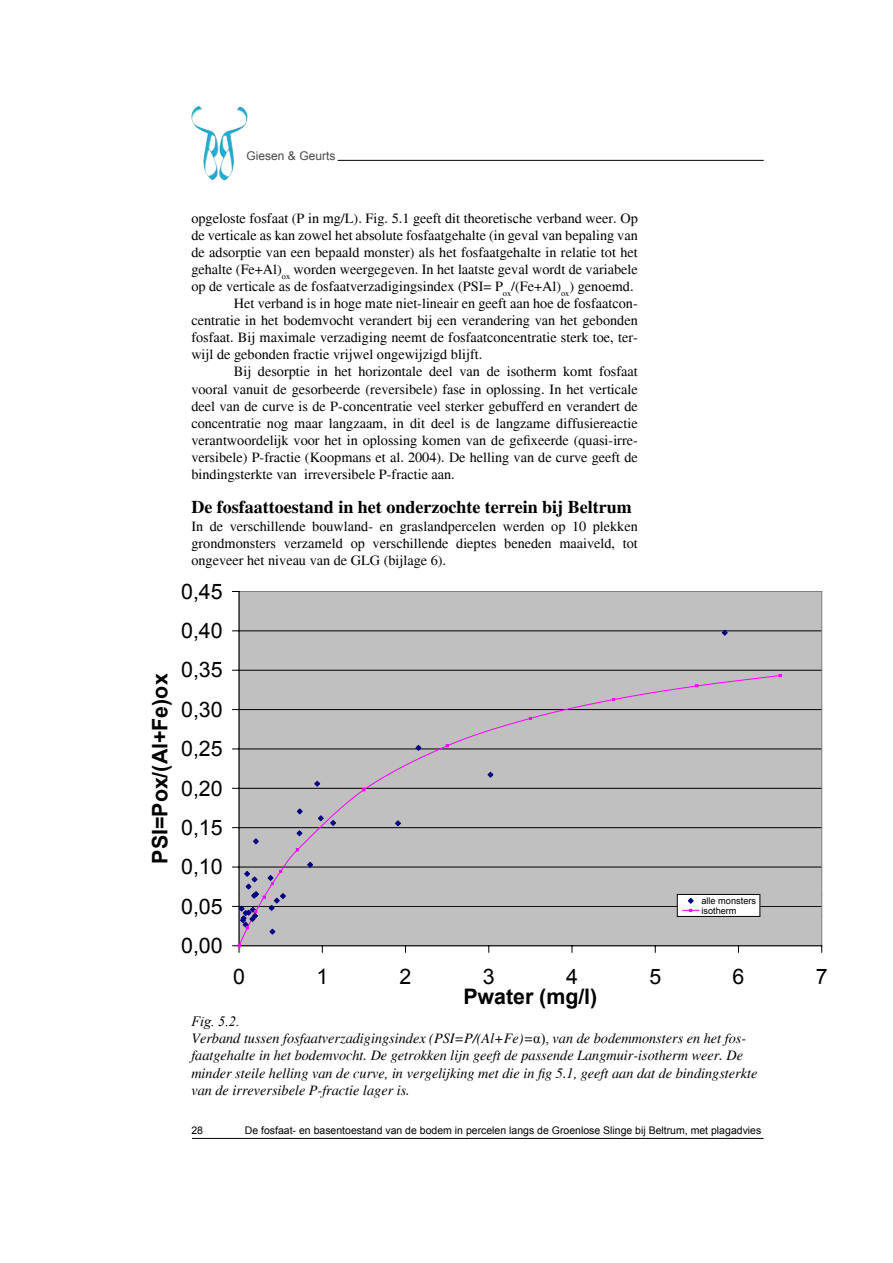
<style>
.page{position:relative;width:893px;height:1263px;background:#fff}
.page>*{position:absolute;margin:0;border:0;box-sizing:border-box;transform-origin:0 0}
.t1{font:21.45px "Arial";color:#000}
.t2{font:700 21.45px "Arial";color:#000}
.t3{font:700 18px "Times";color:#000}
.t4{font:14.25px/17.1px "Times";color:#000;text-align:justify}
.t5{font:italic 14.25px/17.1px "Times";color:#000}
.t6{font:italic 14.25px "Times New Roman";color:#000}
.t7{font:12px "Arial";color:#49494b}
.t8{font:10.5px "Arial";color:#000}
.t9{font:9.15px/9.9px "Arial";color:#000}
.s1{font-family:"Times New Roman";font-style:normal}
</style>
<div class="page">
<hr style="left:192px;top:1138px;width:572px;height:1px;background:#000">
<hr style="left:338px;top:160px;width:426px;height:1px;background:#000">
<img style="left:191px;top:106px;width:57px;height:75px">
<div style="left:240px;top:591px;width:582px;height:270px;background:#c0c0c0"></div>
<hr style="left:239px;top:591px;width:1px;height:355px;background:#000">
<div style="left:238px;top:674px;width:543px;height:187px;background:#c0c0c0"></div>
<svg style="left:721px;top:629px;width:8px;height:7px"></svg>
<svg style="left:296px;top:807px;width:8px;height:8px"></svg>
<svg style="left:252px;top:837px;width:8px;height:8px"></svg>
<svg style="left:487px;top:771px;width:7px;height:7px"></svg>
<svg style="left:296px;top:829px;width:7px;height:8px"></svg>
<svg style="left:313px;top:780px;width:8px;height:7px"></svg>
<svg style="left:394px;top:819px;width:8px;height:8px"></svg>
<svg style="left:415px;top:744px;width:7px;height:8px"></svg>
<svg style="left:317px;top:814px;width:20px;height:13px"></svg>
<svg style="left:232px;top:861px;width:590px;height:91px;background:#bdbcbe"></svg>
<p class="t7" style="left:247px;top:148px;width:90px">Giesen &amp; Geurts</p>
<h1 class="t2" style="left:145px;top:864px;width:192px;rotate:-90deg">PSI=Pox/(Al+Fe)ox</h1>
<p class="t4" style="left:191px;top:209px;width:448px">opgeloste fosfaat (P in mg/L). Fig. 5.1 geeft dit theoretische verband weer. Op</p>
<p class="t4" style="left:191px;top:226px;width:448px">de verticale as kan zowel het absolute fosfaatgehalte (in geval van bepaling van</p>
<p class="t4" style="left:191px;top:244px;width:448px">de adsorptie van een bepaald monster) als het fosfaatgehalte in relatie tot het</p>
<p class="t4" style="left:191px;top:261px;width:448px">gehalte (Fe+Al)<sub>ox</sub> worden weergegeven. In het laatste geval wordt de variabele</p>
<p class="t4" style="left:191px;top:278px;width:444px">op de verticale as de fosfaatverzadigingsindex (PSI= P<sub>ox</sub>/(Fe+Al)<sub>ox</sub>) genoemd.</p>
<p class="t4" style="left:234px;top:295px;width:405px">Het verband is in hoge mate niet-lineair en geeft aan hoe de fosfaatcon-</p>
<p class="t4" style="left:191px;top:312px;width:448px">centratie in het bodemvocht verandert bij een verandering van het gebonden</p>
<p class="t4" style="left:191px;top:329px;width:448px">fosfaat. Bij maximale verzadiging neemt de fosfaatconcentratie sterk toe, ter-</p>
<p class="t4" style="left:191px;top:346px;width:292px">wijl de gebonden fractie vrijwel ongewijzigd blijft.</p>
<p class="t4" style="left:234px;top:363px;width:405px">Bij desorptie in het horizontale deel van de isotherm komt fosfaat</p>
<p class="t4" style="left:191px;top:380px;width:448px">vooral vanuit de gesorbeerde (reversibele) fase in oplossing. In het verticale</p>
<p class="t4" style="left:191px;top:397px;width:448px">deel van de curve is de P-concentratie veel sterker gebufferd en verandert de</p>
<p class="t4" style="left:191px;top:415px;width:448px">concentratie nog maar langzaam, in dit deel is de langzame diffusiereactie</p>
<p class="t4" style="left:191px;top:432px;width:448px">verantwoordelijk voor het in oplossing komen van de gefixeerde (quasi-irre-</p>
<p class="t4" style="left:191px;top:449px;width:448px">versibele) P-fractie (Koopmans et al. 2004). De helling van de curve geeft de</p>
<p class="t4" style="left:191px;top:466px;width:265px">bindingsterkte van irreversibele P-fractie aan.</p>
<p class="t3" style="left:191px;top:497px;width:442px">De fosfaattoestand in het onderzochte terrein bij Beltrum</p>
<p class="t4" style="left:191px;top:517px;width:448px">In de verschillende bouwland- en graslandpercelen werden op 10 plekken grondmonsters verzameld op verschillende dieptes beneden maaiveld, tot ongeveer het niveau van de GLG (bijlage 6).</p>
<h1 class="t1" style="left:181px;top:576px;width:43px">0,45</h1>
<h1 class="t1" style="left:181px;top:616px;width:43px">0,40</h1>
<h1 class="t1" style="left:181px;top:655px;width:43px">0,35</h1>
<h1 class="t1" style="left:181px;top:695px;width:43px">0,30</h1>
<h1 class="t1" style="left:181px;top:734px;width:43px">0,25</h1>
<h1 class="t1" style="left:181px;top:773px;width:43px">0,20</h1>
<h1 class="t1" style="left:181px;top:813px;width:43px">0,15</h1>
<h1 class="t1" style="left:181px;top:852px;width:43px">0,10</h1>
<h1 class="t1" style="left:181px;top:891px;width:43px">0,05</h1>
<h1 class="t1" style="left:181px;top:931px;width:43px">0,00</h1>
<p class="t9" style="left:701px;top:895px;width:56px">alle monsters isotherm</p>
<h1 class="t1" style="left:233px;top:961px;width:13px">0</h1>
<h1 class="t1" style="left:316px;top:961px;width:13px">1</h1>
<h1 class="t1" style="left:400px;top:961px;width:13px">2</h1>
<h1 class="t1" style="left:483px;top:961px;width:13px">3</h1>
<h1 class="t1" style="left:566px;top:961px;width:13px">4</h1>
<h1 class="t1" style="left:649px;top:961px;width:13px">5</h1>
<h1 class="t1" style="left:733px;top:961px;width:13px">6</h1>
<h1 class="t1" style="left:816px;top:961px;width:13px">7</h1>
<h1 class="t2" style="left:463px;top:982px;width:135px">Pwater (mg/l)</h1>
<p class="t6" style="left:191px;top:1012px;width:50px">Fig. 5.2.</p>
<p class="t5" style="left:191px;top:1030px;width:567px">Verband tussen fosfaatverzadigingsindex (PSI=P/(Al+Fe)=<span class="s1">α),</span> van de bodemmonsters en het fos&shy;faatgehalte in het bodemvocht. De getrokken lijn geeft de passende Langmuir-isotherm weer. De minder steile helling van de curve, in vergelijking met die in fig 5.1, geeft aan dat de bindingsterkte van de irreversibele P-fractie lager is.</p>
<p class="t8" style="left:191px;top:1123px;width:13px">28</p>
<p class="t8" style="left:245px;top:1123px;width:518px">De fosfaat- en basentoestand van de bodem in percelen langs de Groenlose Slinge bij Beltrum, met plagadvies</p>
</div>
